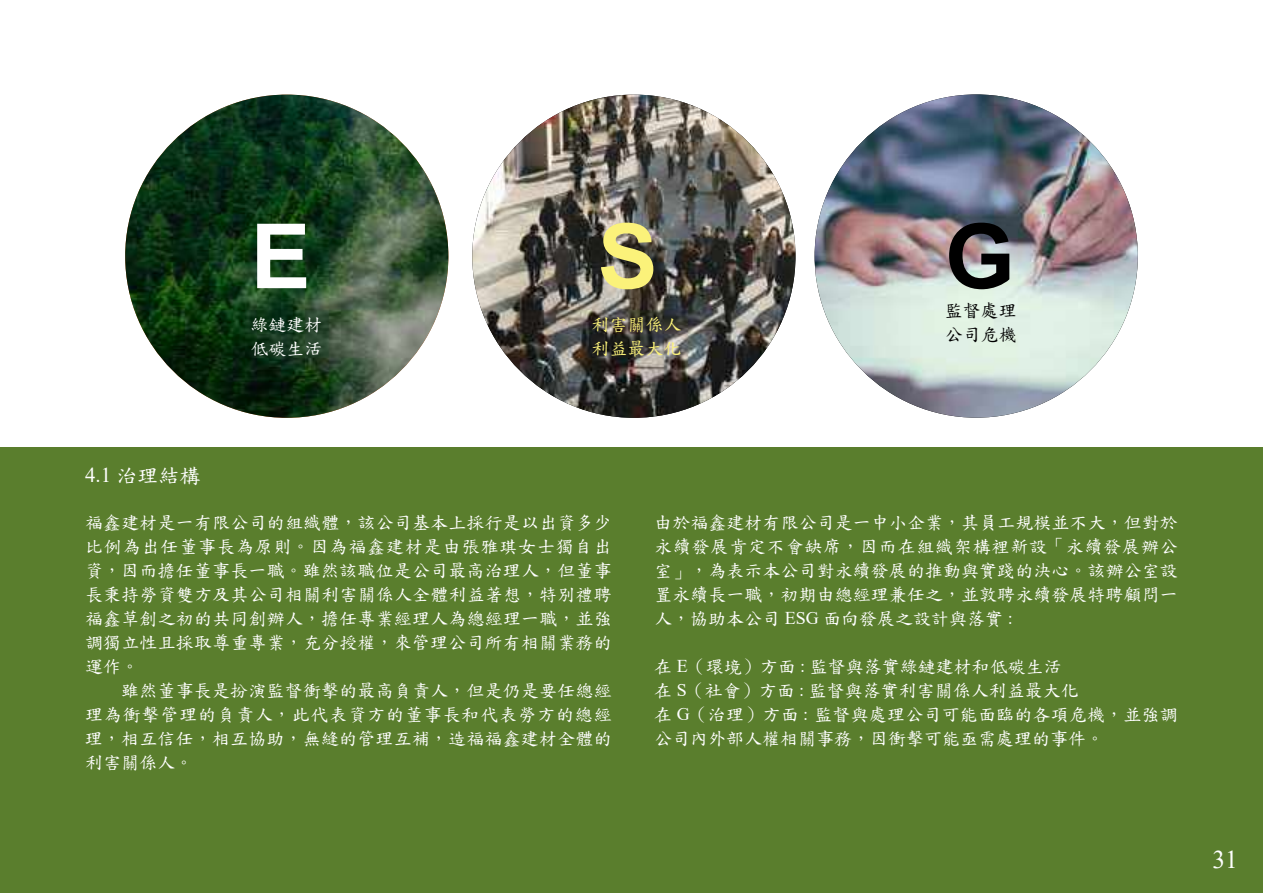
<style>
.page{position:relative;width:1263px;height:893px;background:#fff}
.page>*{position:absolute;margin:0;border:0;box-sizing:border-box;transform-origin:0 0}
.t1{font:700 90px "Arial";color:#fff}
.t2{font:700 90px "Arial";color:#fbf27a}
.t3{font:700 90px "Arial";color:#000}
.t4{font:25.5px "Times New Roman";color:#fff}
.t5{font:21px "DF Kai Shu SB Estd BF";color:#fff}
.t6{font:18px/24px "DF Kai Shu SB Estd BF";letter-spacing:.01em;color:#fff}
.t7{font:18px/24px "DF Kai Shu SB Estd BF";color:#fbf27a}
.t8{font:18px/24px "DF Kai Shu SB Estd BF";color:#000}
.s1{font-family:"Times New Roman"}
</style>
<div class="page">
<div style="left:0;top:447px;width:1263px;height:446px;background:#5a7e2d"></div>
<img style="left:125px;top:95px;width:323px;height:323px;border-radius:162px">
<img style="left:472px;top:95px;width:323px;height:323px;border-radius:162px">
<img style="left:815px;top:94px;width:323px;height:324px;border-radius:162px">
<h1 class="t1" style="left:251px;top:193px;width:62px">E</h1>
<h1 class="t2" style="left:598px;top:193px;width:62px">S</h1>
<h1 class="t3" style="left:945px;top:193px;width:72px">G</h1>
<p class="t6" style="left:251px;top:312px;width:73px">綠鏈建材低碳生活</p>
<p class="t7" style="left:591px;top:312px;width:91px">利害關係人利益最大化</p>
<p class="t8" style="left:945px;top:298px;width:73px">監督處理公司危機</p>
<p class="t5" style="left:85px;top:466px;width:117px"><span class="s1">4.1</span> 治理結構</p>
<p class="t6" style="left:85px;top:511px;width:538px">福鑫建材是一有限公司的組織體，該公司基本上採行是以出資多少比例為出任董事長為原則。因為福鑫建材是由張雅琪女士獨自出資，因而擔任董事長一職。雖然該職位是公司最高治理人，但董事長秉持勞資雙方及其公司相關利害關係人全體利益著想，特別禮聘福鑫草創之初的共同創辦人，擔任專業經理人為總經理一職，並強調獨立性且採取尊重專業，充分授權，來管理公司所有相關業務的運作。<br>　　雖然董事長是扮演監督衝擊的最高負責人，但是仍是要任總經理為衝擊管理的負責人，此代表資方的董事長和代表勞方的總經理，相互信任，相互協助，無縫的管理互補，造福福鑫建材全體的利害關係人。</p>
<p class="t6" style="left:654px;top:510px;width:534px">由於福鑫建材有限公司是一中小企業，其員工規模並不大，但對於永續發展肯定不會缺席，因而在組織架構裡新設「永續發展辦公室」，為表示本公司對永續發展的推動與實踐的決心。該辦公室設置永續長一職，初期由總經理兼任之，並敦聘永續發展特聘顧問一人，協助本公司 <span class="s1">ESG</span> 面向發展之設計與落實 <span class="s1">:</span></p>
<p class="t6" style="left:654px;top:654px;width:534px">在 <span class="s1">E</span>（環境）方面 <span class="s1">:</span> 監督與落實綠鏈建材和低碳生活<br>在 <span class="s1">S</span>（社會）方面 <span class="s1">:</span> 監督與落實利害關係人利益最大化<br>在 <span class="s1">G</span>（治理）方面 <span class="s1">:</span> 監督與處理公司可能面臨的各項危機，並強調公司內外部人權相關事務，因衝擊可能亟需處理的事件。</p>
<h2 class="t4" style="left:1212px;top:841px;width:27px">31</h2>
</div>
